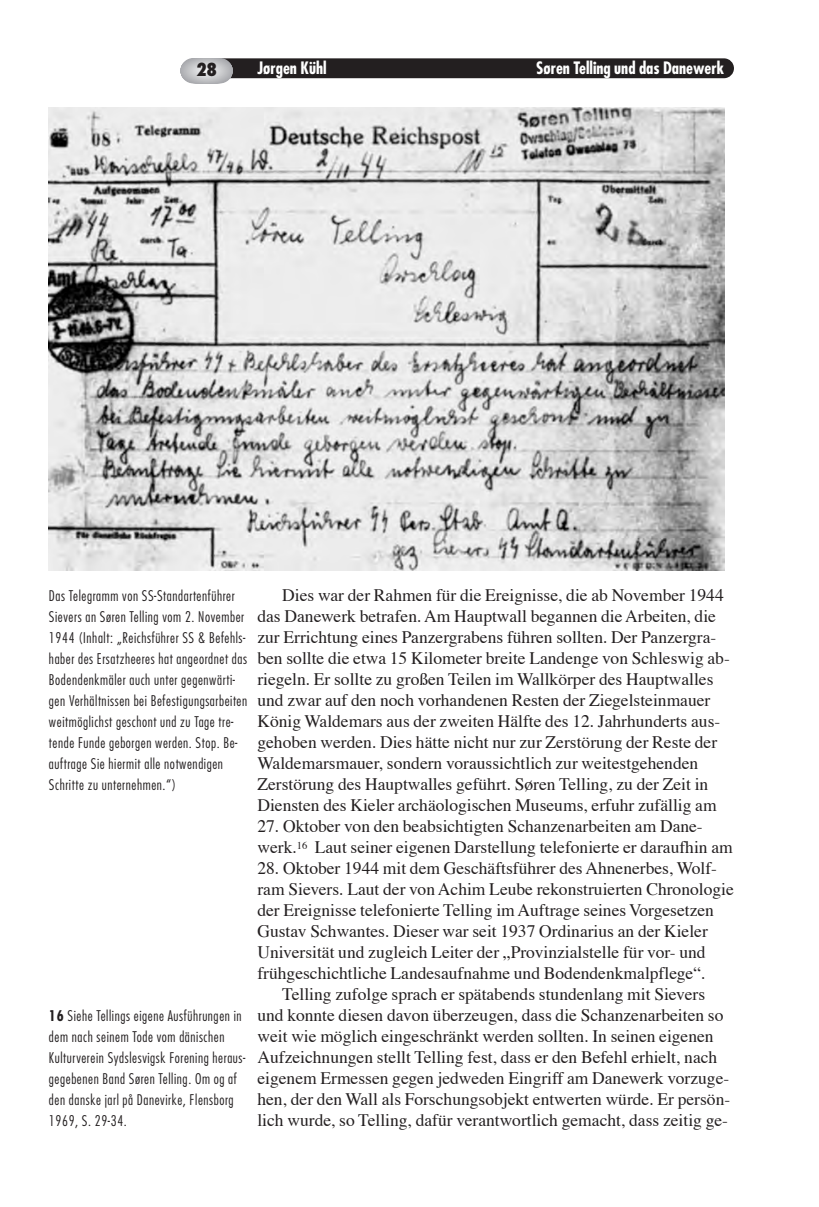
<style>
.page{position:relative;width:819px;height:1207px;background:#fff}
.page>*{position:absolute;margin:0;border:0;box-sizing:border-box;transform-origin:0 0}
.t1{font:17.5px/21px "Times";color:#231f20}
.t2{font:800 condensed 17.5px "Futura";color:#231f20}
.t3{font:700 condensed 16.62px "Futura";color:#fff}
.t4{font:300 condensed 14.35px/21px "Futura";letter-spacing:.04em;color:#231f20}
.s1{font-weight:700}
</style>
<div class="page">
<svg style="left:48px;top:58px;width:686px;height:513px;background:#c7c7c7"></svg>
<p class="t2" style="left:196px;top:62px;width:23px">28</p>
<p class="t3" style="left:257px;top:61px;width:71px">Jørgen Kühl</p>
<p class="t3" style="left:536px;top:61px;width:189px">Søren Telling und das Danewerk</p>
<p class="t4" style="left:49px;top:586px;width:200px">Das Telegramm von SS-Standartenführer Sievers an Søren Telling vom 2. November 1944 (Inhalt: „Reichsführer SS &amp; Befehls&shy;haber des Ersatzheeres hat angeordnet das Bodendenkmäler auch unter gegenwärti&shy;gen Verhältnissen bei Befestigungsarbeiten weitmöglichst geschont und zu Tage tre&shy;tende Funde geborgen werden. Stop. Be&shy;auftrage Sie hiermit alle notwendigen Schritte zu unternehmen.“)</p>
<p class="t4" style="left:49px;top:1006px;width:198px"><span class="s1">16</span> Siehe Tellings eigene Ausführungen in dem nach seinem Tode vom dänischen Kulturverein Sydslesvigsk Forening heraus&shy;gegebenen Band Søren Telling. Om og af den danske jarl på Danevirke, Flensborg 1969, S. 29-34.</p>
<p class="t1" style="left:257px;top:586px;width:474px;text-indent:25px">Dies war der Rahmen für die Ereignisse, die ab November 1944 das Danewerk betrafen. Am Hauptwall begannen die Arbeiten, die zur Errichtung eines Panzergrabens führen sollten. Der Panzergra&shy;ben sollte die etwa 15 Kilometer breite Landenge von Schleswig ab&shy;riegeln. Er sollte zu großen Teilen im Wallkörper des Hauptwalles und zwar auf den noch vorhandenen Resten der Ziegelsteinmauer König Waldemars aus der zweiten Hälfte des 12. Jahrhunderts aus&shy;gehoben werden. Dies hätte nicht nur zur Zerstörung der Reste der Waldemarsmauer, sondern voraussichtlich zur weitestgehenden Zerstörung des Hauptwalles geführt. Søren Telling, zu der Zeit in Diensten des Kieler archäologischen Museums, erfuhr zufällig am</p>
<p class="t1" style="left:257px;top:817px;width:477px">27. Oktober von den beabsichtigten Schanzenarbeiten am Dane&shy;werk.<sup>16</sup> Laut seiner eigenen Darstellung telefonierte er daraufhin am</p>
<p class="t1" style="left:257px;top:859px;width:461px">28. Oktober 1944 mit dem Geschäftsführer des Ahnenerbes, Wolf-</p>
<p class="t1" style="left:257px;top:880px;width:478px">ram Sievers. Laut der von Achim Leube rekonstruierten Chronologie</p>
<p class="t1" style="left:257px;top:901px;width:458px">der Ereignisse telefonierte Telling im Auftrage seines Vorgesetzen</p>
<p class="t1" style="left:257px;top:922px;width:452px">Gustav Schwantes. Dieser war seit 1937 Ordinarius an der Kieler</p>
<p class="t1" style="left:257px;top:943px;width:449px">Universität und zugleich Leiter der „Provinzialstelle für vor- und</p>
<p class="t1" style="left:257px;top:964px;width:449px">frühgeschichtliche Landesaufnahme und Bodendenkmalpflege“.</p>
<p class="t1" style="left:282px;top:985px;width:424px">Telling zufolge sprach er spätabends stundenlang mit Sievers</p>
<p class="t1" style="left:257px;top:1006px;width:467px">und konnte diesen davon überzeugen, dass die Schanzenarbeiten so</p>
<p class="t1" style="left:257px;top:1027px;width:457px">weit wie möglich eingeschränkt werden sollten. In seinen eigenen</p>
<p class="t1" style="left:257px;top:1048px;width:461px">Aufzeichnungen stellt Telling fest, dass er den Befehl erhielt, nach</p>
<p class="t1" style="left:257px;top:1069px;width:473px">eigenem Ermessen gegen jedweden Eingriff am Danewerk vorzuge-</p>
<p class="t1" style="left:257px;top:1090px;width:474px">hen, der den Wall als Forschungsobjekt entwerten würde. Er persön-</p>
<p class="t1" style="left:257px;top:1111px;width:472px">lich wurde, so Telling, dafür verantwortlich gemacht, dass zeitig ge-</p>
</div>
